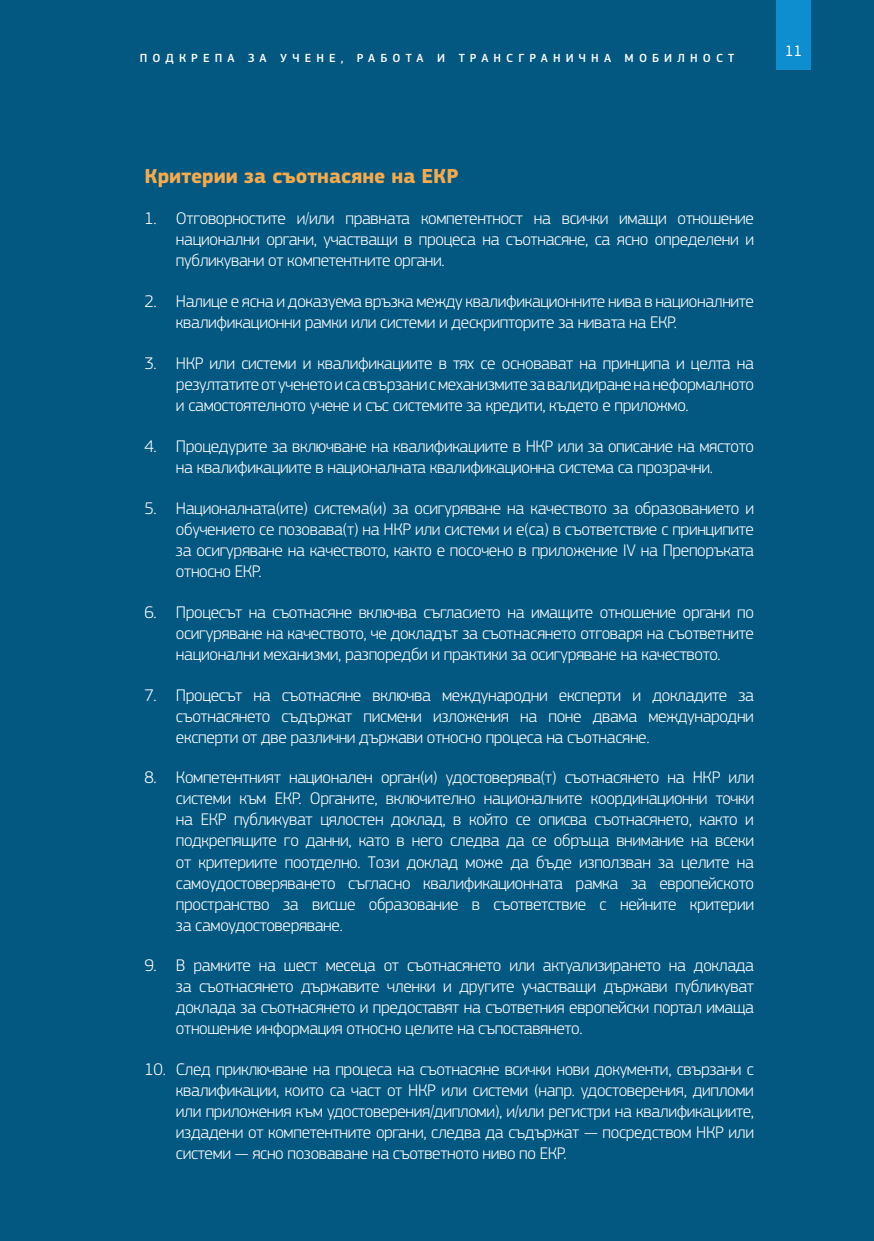
<style>
.page{position:relative;width:874px;height:1241px;background:#fff}
.page>*{position:absolute;margin:0;border:0;box-sizing:border-box;transform-origin:0 0}
.Paragraph_sub-titles{font:700 21px "EC Square Sans Pro";color:#f7aa4b}
.t1{font:300 17.5px/21px "EC Square Sans Pro";letter-spacing:-.02em;color:#fff;text-align:justify}
.t2{font:15.75px "EC Square Sans Pro";color:#fff}
.t3{font:500 12.25px "EC Square Sans Pro";letter-spacing:.46em;color:#fff}
</style>
<div class="page">
<div style="left:0;top:0;width:873px;height:1240px;background:#025881"></div>
<div style="left:775px;top:0;width:35px;height:69px;background:#0e8ece"></div>
<p class="t3" style="left:140px;top:51px;width:38px">подкреп</p>
<p class="t3" style="left:227px;top:51px;width:508px">а за уче не , работа и транс гранична мобилнос т</p>
<p class="t2" style="left:784px;top:41px;width:19px">11</p>
<p class="Paragraph_sub-titles" style="left:144px;top:164px;width:315px">Критерии за съотнасяне на ЕКР</p>
<p class="t1" style="left:176px;top:208px;width:579px;text-indent:-32px">1. Отговорностите и/или правната компетентност на всички имащи отношение национални органи, участващи в процеса на съотнасяне, са ясно определени и публикувани от компетентните органи.</p>
<p class="t1" style="left:176px;top:290px;width:579px;text-indent:-32px">2. Налице е ясна и доказуема връзка между квалификационните нива в националните квалификационни рамки или системи и дескрипторите за нивата на ЕКР.</p>
<p class="t1" style="left:176px;top:352px;width:579px;text-indent:-32px">3. НКР или системи и квалификациите в тях се основават на принципа и целта на резултатите от ученето и са свързани с механизмите за валидиране на неформалното и самостоятелното учене и със системите за кредити, където е приложмо.</p>
<p class="t1" style="left:144px;top:435px;width:610px;text-align:center">4. Процедурите за включване на квалификациите в НКР или за описание на мястото на квалификациите в националната квалификационна система са прозрачни.</p>
<p class="t1" style="left:176px;top:497px;width:579px;text-indent:-32px">5. Националната(ите) система(и) за осигуряване на качеството за образованието и обучението се позовава(т) на НКР или системи и е(са) в съответствие с принципите за осигуряване на качеството, както е посочено в приложение IV на Препоръката относно ЕКР.</p>
<p class="t1" style="left:176px;top:601px;width:579px;text-indent:-32px">6. Процесът на съотнасяне включва съгласието на имащите отношение органи по осигуряване на качеството, че докладът за съотнасянето отговаря на съответните национални механизми, разпоредби и практики за осигуряване на качеството.</p>
<p class="t1" style="left:176px;top:684px;width:579px;text-indent:-32px">7. Процесът на съотнасяне включва международни експерти и докладите за съотнасянето съдържат писмени изложения на поне двама международни експерти от две различни държави относно процеса на съотнасяне.</p>
<p class="t1" style="left:176px;top:767px;width:579px;text-indent:-32px">8. Компетентният национален орган(и) удостоверява(т) съотнасянето на НКР или системи към ЕКР. Органите, включително националните координационни точки на ЕКР публикуват цялостен доклад, в който се описва съотнасянето, както и подкрепящите го данни, като в него следва да се обръща внимание на всеки от критериите поотделно. Този доклад може да бъде използван за целите на самоудостоверяването съгласно квалификационната рамка за европейското пространство за висше образование в съответствие с нейните критерии за самоудостоверяване.</p>
<p class="t1" style="left:176px;top:954px;width:579px;text-indent:-32px">9. В рамките на шест месеца от съотнасянето или актуализирането на доклада за съотнасянето държавите членки и другите участващи държави публикуват доклада за съотнасянето и предоставят на съответния европейски портал имаща отношение информация относно целите на съпоставянето.</p>
<p class="t1" style="left:176px;top:1058px;width:579px;text-indent:-32px">10. След приключване на процеса на съотнасяне всички нови документи, свързани с квалификации, които са част от НКР или системи (напр. удостоверения, дипломи или приложения към удостоверения/дипломи), и/или регистри на квалификациите, издадени от компетентните органи, следва да съдържат — посредством НКР или системи — ясно позоваване на съответното ниво по ЕКР.</p>
</div>
